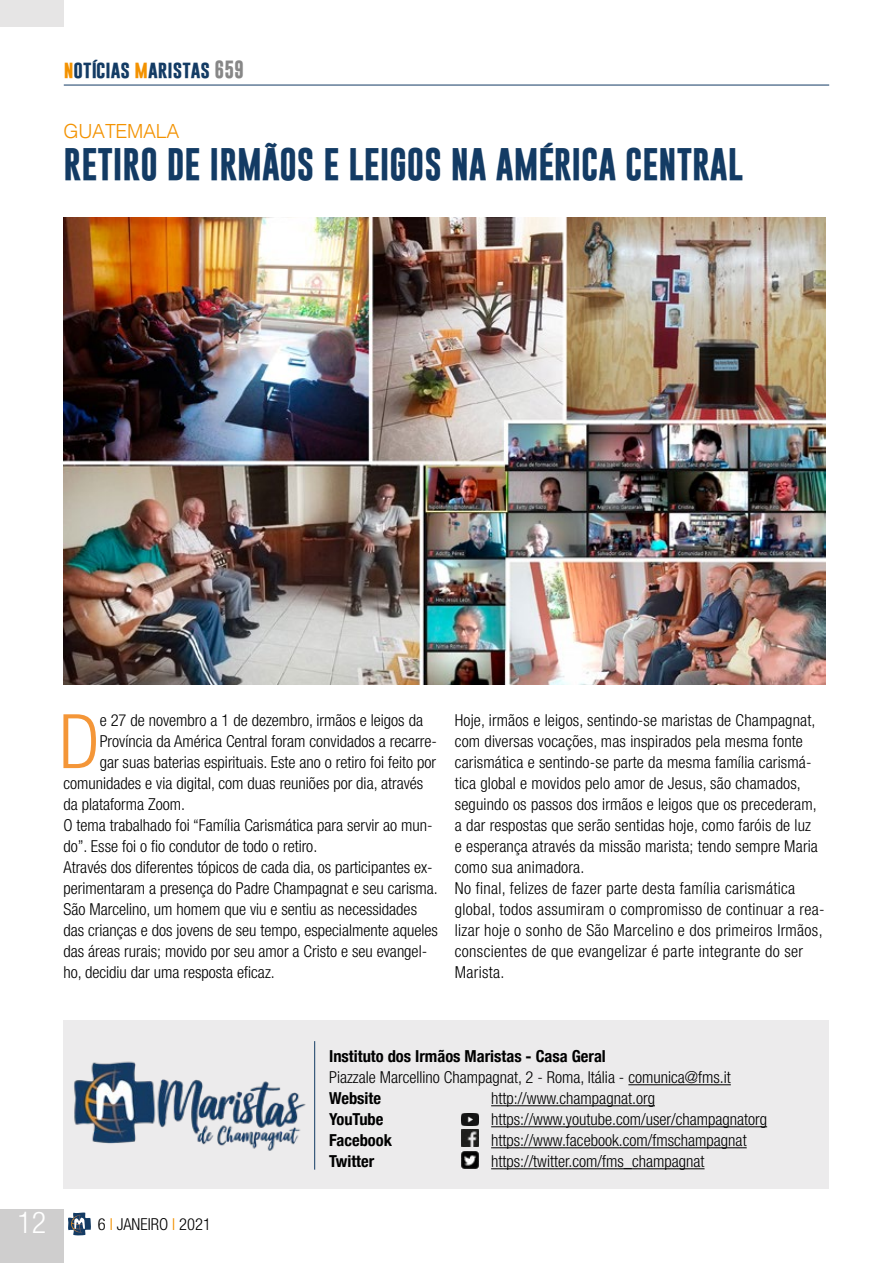
<style>
.page{position:relative;width:893px;height:1263px;background:#fff}
.page>*{position:absolute;margin:0;border:0;box-sizing:border-box;transform-origin:0 0}
.t1{font:300 condensed 75.3px "Helvetica Neue";color:#f49638}
.t2{font:700 33px "Gobold";color:#133b64}
.t3{font:300 condensed 30px "Helvetica Neue";color:#fff}
.t4{font:300 19.5px "Helvetica";letter-spacing:-.015em;color:#f39200}
.t5{font:700 18px "Gobold";color:#133b64}
.t6{font:300 condensed 16.5px/21px "Helvetica Neue";color:#000}
.t7{font:700 condensed 16.5px "Helvetica Neue";color:#000}
.s1{color:#f39200}
.s2{color:#878787}
</style>
<div class="page">
<div style="left:64px;top:1020px;width:765px;height:168px;background:#ecebec"></div>
<hr style="left:628px;top:1084px;width:103px;height:1px;background:#000">
<hr style="left:314px;top:1041px;width:1px;height:129px;background:#133b64">
<img style="left:74px;top:1061px;width:232px;height:90px">
<hr style="left:64px;top:85px;width:765px;height:1px;background:#133b64">
<svg style="left:68px;top:1212px;width:23px;height:23px"></svg>
<div style="left:0;top:1209px;width:64px;height:54px;background:#cfcece"></div>
<div style="left:0;top:0;width:64px;height:27px;background:#e6e5e5"></div>
<hr style="left:491px;top:1105px;width:164px;height:1px;background:#000">
<hr style="left:491px;top:1126px;width:276px;height:1px;background:#000">
<hr style="left:491px;top:1147px;width:256px;height:1px;background:#000">
<hr style="left:491px;top:1168px;width:214px;height:1px;background:#000">
<img style="left:461px;top:1129px;width:17px;height:17px">
<img style="left:461px;top:1152px;width:17px;height:17px">
<img style="left:461px;top:1113px;width:17px;height:12px">
<img style="left:64px;top:217px;width:762px;height:467px">
<p class="t5" style="left:64px;top:57px;width:182px"><span class="s1">n</span>otícias <span class="s1">m</span>aristas <span class="s2">659</span></p>
<p class="t4" style="left:64px;top:114px;width:117px">GUATEMALA</p>
<h2 class="t2" style="left:64px;top:143px;width:681px">RETIRO DE IRMÃOS E LEIGOS NA AMÉRICA CENTRAL</h2>
<h1 class="t1" style="left:59px;top:698px;width:42px">D</h1>
<p class="t6" style="left:100px;top:710px;width:325px">e 27 de novembro a 1 de dezembro, irmãos e leigos da</p>
<p class="t6" style="left:100px;top:731px;width:339px">Província da América Central foram convidados a recarre-</p>
<p class="t6" style="left:100px;top:752px;width:338px">gar suas baterias espirituais. Este ano o retiro foi feito por</p>
<p class="t6" style="left:63px;top:773px;width:361px">comunidades e via digital, com duas reuniões por dia, através</p>
<p class="t6" style="left:63px;top:794px;width:123px">da plataforma Zoom.</p>
<p class="t6" style="left:63px;top:815px;width:371px">O tema trabalhado foi “Família Carismática para servir ao mun-</p>
<p class="t6" style="left:63px;top:836px;width:255px">do”. Esse foi o fio condutor de todo o retiro.</p>
<p class="t6" style="left:63px;top:857px;width:371px">Através dos diferentes tópicos de cada dia, os participantes ex-</p>
<p class="t6" style="left:63px;top:878px;width:376px">perimentaram a presença do Padre Champagnat e seu carisma.</p>
<p class="t6" style="left:63px;top:899px;width:355px">São Marcelino, um homem que viu e sentiu as necessidades</p>
<p class="t6" style="left:63px;top:920px;width:376px">das crianças e dos jovens de seu tempo, especialmente aqueles</p>
<p class="t6" style="left:63px;top:941px;width:365px">das áreas rurais; movido por seu amor a Cristo e seu evangel-</p>
<p class="t6" style="left:63px;top:962px;width:213px">ho, decidiu dar uma resposta eficaz.</p>
<p class="t6" style="left:455px;top:710px;width:371px">Hoje, irmãos e leigos, sentindo-se maristas de Champagnat, com diversas vocações, mas inspirados pela mesma fonte carismática e sentindo-se parte da mesma família carismá&shy;tica global e movidos pelo amor de Jesus, são chamados, seguindo os passos dos irmãos e leigos que os precederam, a dar respostas que serão sentidas hoje, como faróis de luz<br>e esperança através da missão marista; tendo sempre Maria como sua animadora.<br>No final, felizes de fazer parte desta família carismática global, todos assumiram o compromisso de continuar a rea&shy;lizar hoje o sonho de São Marcelino e dos primeiros Irmãos, conscientes de que evangelizar é parte integrante do ser Marista.</p>
<h3 class="t3" style="left:17px;top:1205px;width:30px">12</h3>
<p class="t6" style="left:98px;top:1214px;width:115px">6 <span class="s1">I</span> JANEIRO <span class="s1">I</span> 2021</p>
<p class="t7" style="left:329px;top:1042px;width:278px">Instituto dos Irmãos Maristas - Casa Geral</p>
<p class="t6" style="left:329px;top:1067px;width:403px">Piazzale Marcellino Champagnat, 2 - Roma, Itália - comunica@fms.it</p>
<p class="t7" style="left:329px;top:1084px;width:53px">Website</p>
<p class="t6" style="left:491px;top:1088px;width:165px">http://www.champagnat.org</p>
<p class="t7" style="left:329px;top:1105px;width:56px">YouTube</p>
<p class="t6" style="left:491px;top:1109px;width:277px">https://www.youtube.com/user/champagnatorg</p>
<p class="t7" style="left:329px;top:1126px;width:64px">Facebook</p>
<p class="t6" style="left:491px;top:1130px;width:257px">https://www.facebook.com/fmschampagnat</p>
<p class="t7" style="left:329px;top:1147px;width:47px">Twitter</p>
<p class="t6" style="left:491px;top:1151px;width:215px">https://twitter.com/fms_champagnat</p>
</div>
